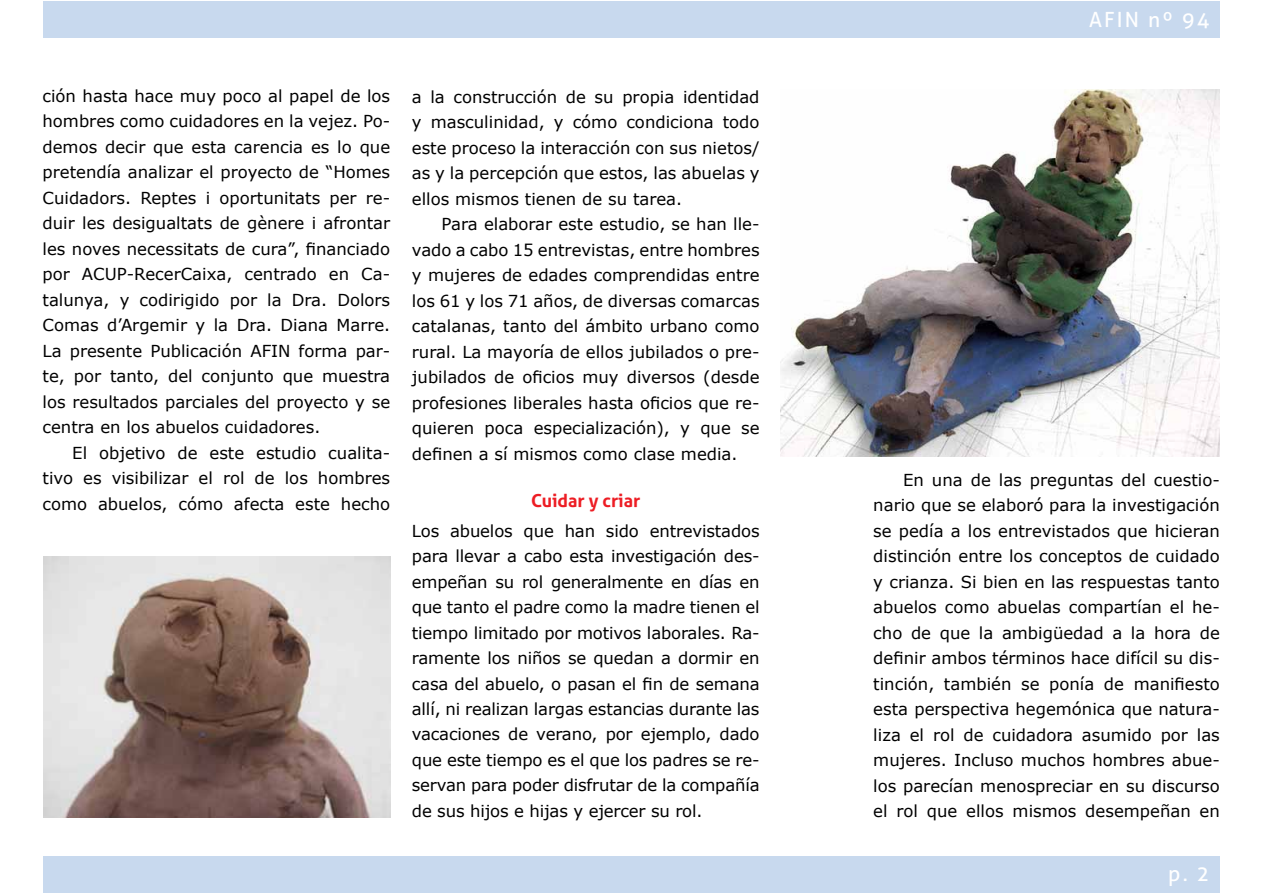
<style>
.page{position:relative;width:1263px;height:893px;background:#fff}
.page>*{position:absolute;margin:0;border:0;box-sizing:border-box;transform-origin:0 0}
.t1{font:21px "Aller";letter-spacing:.1em;color:#fff}
.t2{font:700 18px "Aller";color:#ed1d24}
.t3{font:16.5px/25.5px "Verdana";color:#000;text-align:justify}
</style>
<div class="page">
<div style="left:43px;top:1px;width:1177px;height:37px;background:#c8d9ee"></div>
<div style="left:43px;top:856px;width:1177px;height:37px;background:#c8d9ee"></div>
<img style="left:780px;top:89px;width:440px;height:368px">
<img style="left:43px;top:557px;width:348px;height:260px">
<p class="t3" style="left:43px;top:83px;width:349px">ción hasta hace muy poco al papel de los hombres como cuidadores en la vejez. Po&shy;demos decir que esta carencia es lo que pretendía analizar el proyecto de “Homes Cuidadors. Reptes i oportunitats per re&shy;duir les desigualtats de gènere i afrontar les noves necessitats de cura”, financiado por ACUP-RecerCaixa, centrado en Ca&shy;talunya, y codirigido por la Dra. Dolors Comas d’Argemir y la Dra. Diana Marre.<br>La presente Publicación AFIN forma par&shy;te, por tanto, del conjunto que muestra los resultados parciales del proyecto y se centra en los abuelos cuidadores.</p>
<p class="t3" style="left:43px;top:440px;width:349px;text-indent:30px">El objetivo de este estudio cualita&shy;tivo es visibilizar el rol de los hombres como abuelos, cómo afecta este hecho</p>
<p class="t3" style="left:412px;top:84px;width:349px">a la construcción de su propia identidad y masculinidad, y cómo condiciona todo este proceso la interacción con sus nietos/ as y la percepción que estos, las abuelas y ellos mismos tienen de su tarea.</p>
<p class="t3" style="left:412px;top:212px;width:349px;text-indent:30px">Para elaborar este estudio, se han lle&shy;vado a cabo 15 entrevistas, entre hombres y mujeres de edades comprendidas entre los 61 y los 71 años, de diversas comarcas catalanas, tanto del ámbito urbano como rural. La mayoría de ellos jubilados o pre&shy;jubilados de oficios muy diversos (desde profesiones liberales hasta oficios que re&shy;quieren poca especialización), y que se definen a sí mismos como clase media.</p>
<p class="t2" style="left:531px;top:489px;width:111px">Cuidar y criar</p>
<p class="t3" style="left:412px;top:518px;width:349px">Los abuelos que han sido entrevistados para llevar a cabo esta investigación des&shy;empeñan su rol generalmente en días en que tanto el padre como la madre tienen el tiempo limitado por motivos laborales. Ra&shy;ramente los niños se quedan a dormir en casa del abuelo, o pasan el fin de semana allí, ni realizan largas estancias durante las vacaciones de verano, por ejemplo, dado que este tiempo es el que los padres se re&shy;servan para poder disfrutar de la compañía de sus hijos e hijas y ejercer su rol.</p>
<p class="t1" style="left:1089px;top:7px;width:122px">AFIN nº 94</p>
<p class="t3" style="left:873px;top:467px;width:348px;text-indent:30px">En una de las preguntas del cuestio&shy;nario que se elaboró para la investigación se pedía a los entrevistados que hicieran distinción entre los conceptos de cuidado y crianza. Si bien en las respuestas tanto abuelos como abuelas compartían el he&shy;cho de que la ambigüedad a la hora de definir ambos términos hace difícil su dis&shy;tinción, también se ponía de manifiesto esta perspectiva hegemónica que natura&shy;liza el rol de cuidadora asumido por las mujeres. Incluso muchos hombres abue&shy;los parecían menospreciar en su discurso el rol que ellos mismos desempeñan en</p>
<p class="t1" style="left:1168px;top:861px;width:43px">p. 2</p>
</div>
